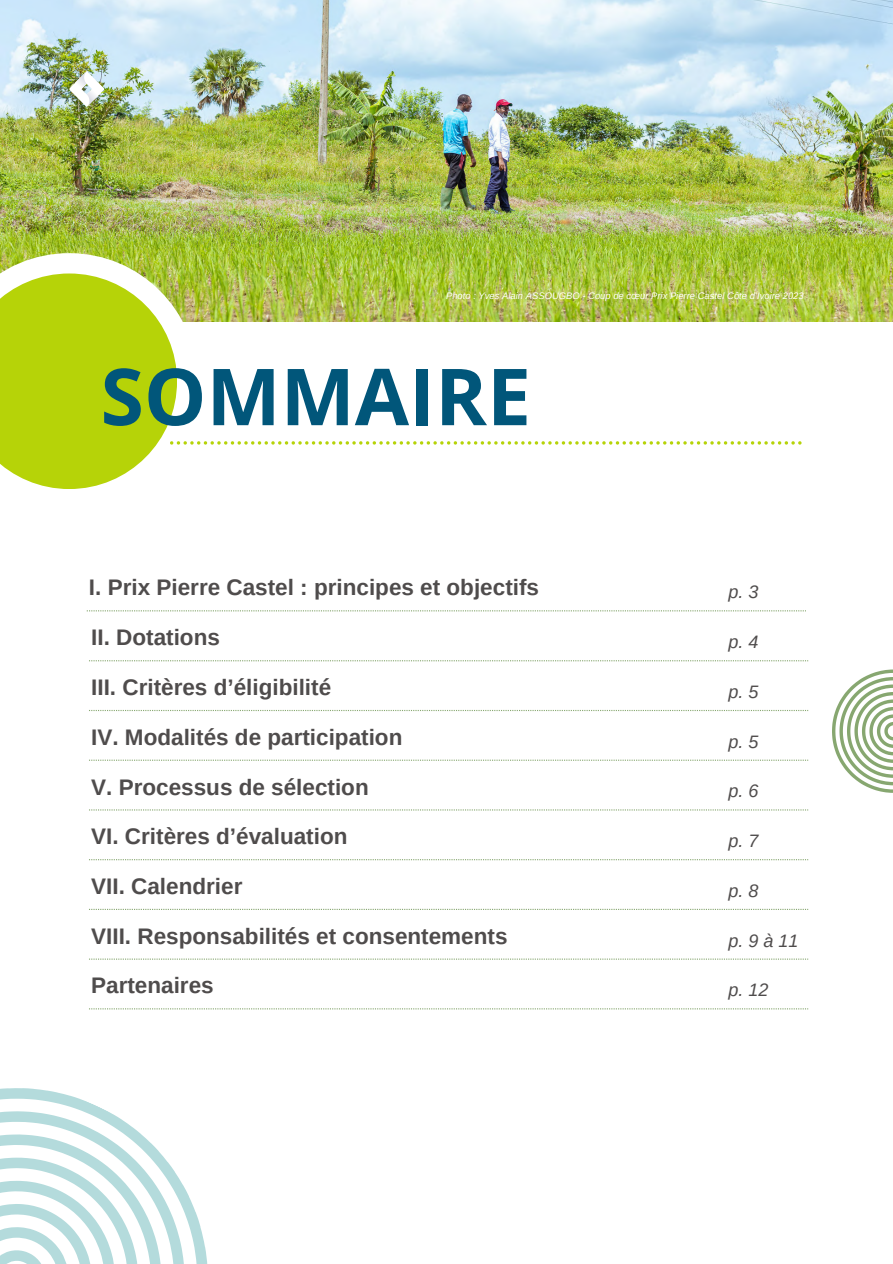
<style>
.page{position:relative;width:893px;height:1264px;background:#fff}
.page>*{position:absolute;margin:0;border:0;box-sizing:border-box;transform-origin:0 0}
.t1{font:700 78.6px "Open Sans";color:#01567a}
.t2{font:700 22.5px "Arimo";color:#4f4c4c}
.t3{font:italic 18px "Arimo";letter-spacing:.14em;color:#4f4c4c}
.t4{font:italic 9.45px "Arimo";color:#fff}
</style>
<div class="page">
<img style="left:0;top:0;width:892px;height:321px">
<svg style="left:69px;top:71px;width:35px;height:36px"></svg>
<svg style="left:0;top:253px;width:197px;height:20px"></svg>
<svg style="left:0;top:273px;width:801px;height:216px"></svg>
<svg style="left:87px;top:610px;width:717px;height:1px"></svg>
<svg style="left:89px;top:660px;width:719px;height:1px"></svg>
<svg style="left:89px;top:710px;width:719px;height:1px"></svg>
<svg style="left:89px;top:759px;width:719px;height:1px"></svg>
<svg style="left:89px;top:809px;width:719px;height:1px"></svg>
<svg style="left:89px;top:859px;width:719px;height:1px"></svg>
<svg style="left:89px;top:908px;width:719px;height:2px"></svg>
<svg style="left:89px;top:958px;width:719px;height:1px"></svg>
<svg style="left:89px;top:1008px;width:719px;height:1px"></svg>
<svg style="left:0;top:1088px;width:208px;height:175px"></svg>
<svg style="left:832px;top:669px;width:60px;height:123px"></svg>
<h2 class="t4" style="left:446px;top:290px;width:359px">Photo : Yves Alain ASSOUGBO - Coup de cœur Prix Pierre Castel Côte d’Ivoire 2023</h2>
<p class="t1" style="left:101px;top:341px;width:432px">SOMMAIRE</p>
<p class="t2" style="left:89px;top:575px;width:451px">I. Prix Pierre Castel : principes et objectifs</p>
<h1 class="t2" style="left:91px;top:625px;width:130px">II. Dotations</h1>
<h2 class="t2" style="left:91px;top:674px;width:241px">III. Critères d’éligibilité</h2>
<h3 class="t2" style="left:91px;top:724px;width:313px">IV. Modalités de participation</h3>
<h2 class="t2" style="left:91px;top:774px;width:279px">V. Processus de sélection</h2>
<h3 class="t2" style="left:91px;top:824px;width:258px">VI. Critères d’évaluation</h3>
<h2 class="t2" style="left:91px;top:873px;width:153px">VII. Calendrier</h2>
<h3 class="t2" style="left:91px;top:923px;width:418px">VIII. Responsabilités et consentements</h3>
<h2 class="t2" style="left:91px;top:973px;width:124px">Partenaires</h2>
<h3 class="t3" style="left:728px;top:582px;width:31px">p. 3</h3>
<h2 class="t3" style="left:728px;top:632px;width:31px">p. 4</h2>
<h3 class="t3" style="left:728px;top:681px;width:31px">p. 5</h3>
<h2 class="t3" style="left:728px;top:731px;width:31px">p. 5</h2>
<h3 class="t3" style="left:728px;top:781px;width:31px">p. 6</h3>
<h2 class="t3" style="left:728px;top:830px;width:31px">p. 7</h2>
<h3 class="t3" style="left:728px;top:880px;width:31px">p. 8</h3>
<h2 class="t3" style="left:728px;top:930px;width:71px">p.9à11</h2>
<h3 class="t3" style="left:728px;top:980px;width:41px">p. 12</h3>
</div>
